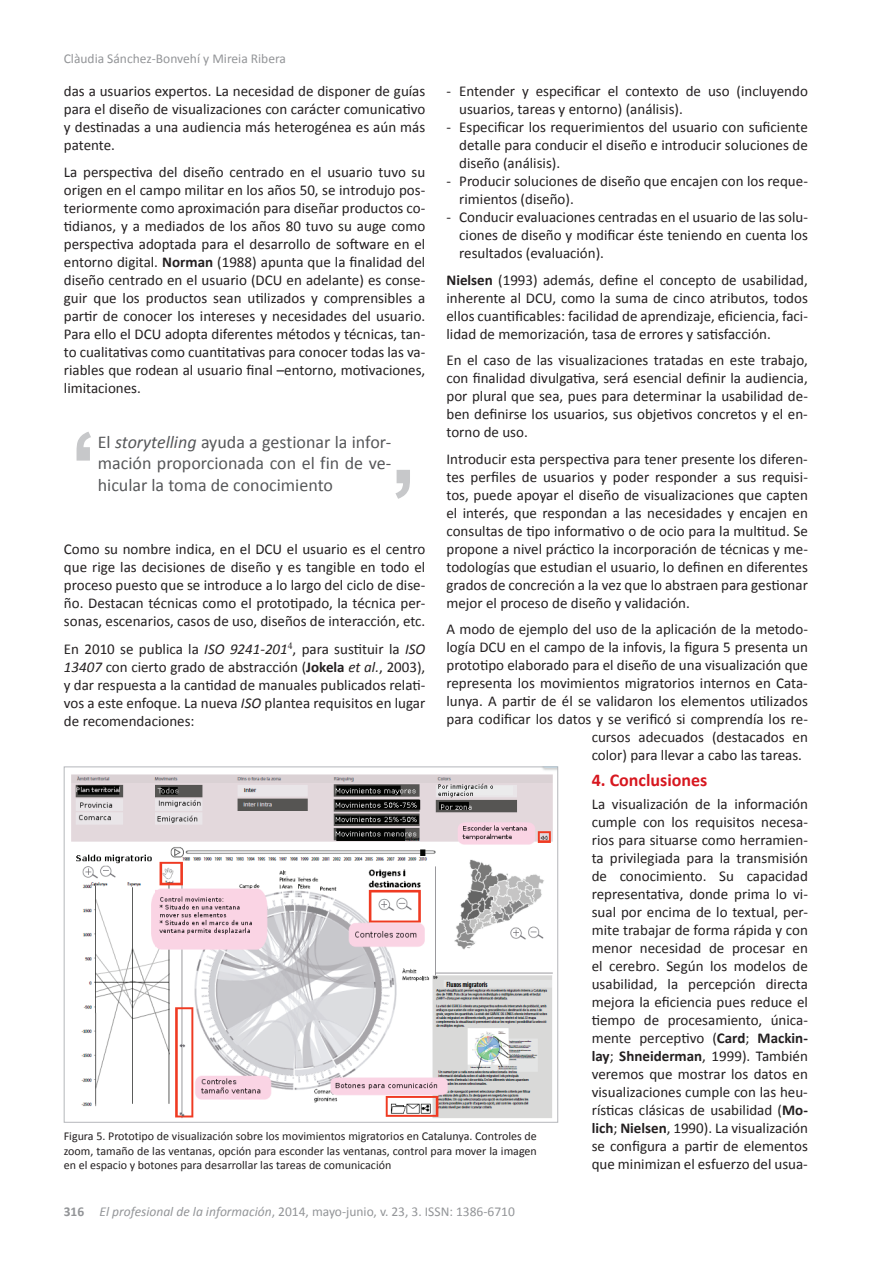
<style>
.page{position:relative;width:893px;height:1263px;background:#fff}
.page>*{position:absolute;margin:0;border:0;box-sizing:border-box;transform-origin:0 0}
.t1{font:18px/21.6px "Calibri";color:#57585a;text-align:justify}
.t2{font:700 18px "Calibri";color:#d7171f}
.t3{font:15px/18px "Calibri";color:#231f20;text-align:justify}
.t4{font:13.5px "Calibri";color:#939598}
.t5{font:12px/14.4px "Calibri";color:#231f20;text-align:justify}
.s1{font-weight:700}
.s2{font-style:italic}
</style>
<div class="page">
<svg style="left:395px;top:470px;width:15px;height:29px"></svg>
<svg style="left:77px;top:432px;width:14px;height:29px"></svg>
<img style="left:71px;top:768px;width:485px;height:350px">
<p class="t4" style="left:64px;top:50px;width:224px">Clàudia Sánchez-Bonvehí y Mireia Ribera</p>
<p class="t3" style="left:459px;top:82px;width:350px;text-indent:-13px">- Entender y especificar el contexto de uso (incluyendo usuarios, tareas y entorno) (análisis).</p>
<p class="t3" style="left:459px;top:118px;width:350px;text-indent:-13px">- Especificar los requerimientos del usuario con suficiente detalle para conducir el diseño e introducir soluciones de diseño (análisis).</p>
<p class="t3" style="left:459px;top:172px;width:350px;text-indent:-13px">- Producir soluciones de diseño que encajen con los reque&shy;rimientos (diseño).</p>
<p class="t3" style="left:459px;top:208px;width:350px;text-indent:-13px">- Conducir evaluaciones centradas en el usuario de las solu&shy;ciones de diseño y modificar éste teniendo en cuenta los resultados (evaluación).</p>
<p class="t3" style="left:446px;top:271px;width:363px"><span class="s1">Nielsen</span> (1993) además, define el concepto de usabilidad, inherente al DCU, como la suma de cinco atributos, todos ellos cuantificables: facilidad de aprendizaje, eficiencia, faci&shy;lidad de memorización, tasa de errores y satisfacción.</p>
<p class="t3" style="left:446px;top:351px;width:363px">En el caso de las visualizaciones tratadas en este trabajo, con finalidad divulgativa, será esencial definir la audiencia, por plural que sea, pues para determinar la usabilidad de&shy;ben definirse los usuarios, sus objetivos concretos y el en&shy;torno de uso.</p>
<p class="t3" style="left:446px;top:450px;width:363px">Introducir esta perspectiva para tener presente los diferen&shy;tes perfiles de usuarios y poder responder a sus requisi&shy;tos, puede apoyar el diseño de visualizaciones que capten el interés, que respondan a las necesidades y encajen en consultas de tipo informativo o de ocio para la multitud. Se propone a nivel práctico la incorporación de técnicas y me&shy;todologías que estudian el usuario, lo definen en diferentes grados de concreción a la vez que lo abstraen para gestionar mejor el proceso de diseño y validación.</p>
<p class="t3" style="left:446px;top:620px;width:363px">A modo de ejemplo del uso de la aplicación de la metodo-</p>
<p class="t3" style="left:446px;top:638px;width:363px">logía DCU en el campo de la infovis, la figura 5 presenta un</p>
<p class="t3" style="left:446px;top:656px;width:363px">prototipo elaborado para el diseño de una visualización que</p>
<p class="t3" style="left:446px;top:674px;width:363px">representa los movimientos migratorios internos en Cata-</p>
<p class="t3" style="left:446px;top:692px;width:363px">lunya. A partir de él se validaron los elementos utilizados</p>
<p class="t3" style="left:446px;top:710px;width:363px">para codificar los datos y se verificó si comprendía los re-</p>
<p class="t3" style="left:592px;top:728px;width:218px">cursos adecuados (destacados en</p>
<p class="t3" style="left:592px;top:746px;width:212px">color) para llevar a cabo las tareas.</p>
<p class="t2" style="left:592px;top:769px;width:117px">4. Conclusiones</p>
<p class="t3" style="left:592px;top:794px;width:218px">La visualización de la información cumple con los requisitos necesa&shy;rios para situarse como herramien&shy;ta privilegiada para la transmisión de conocimiento. Su capacidad representativa, donde prima lo vi&shy;sual por encima de lo textual, per&shy;mite trabajar de forma rápida y con menor necesidad de procesar en el cerebro. Según los modelos de usabilidad, la percepción directa mejora la eficiencia pues reduce el tiempo de procesamiento, única&shy;mente perceptivo (<span class="s1">Card</span>; <span class="s1">Mackin&shy;lay</span>; <span class="s1">Shneiderman</span>, 1999). También veremos que mostrar los datos en visualizaciones cumple con las heu&shy;rísticas clásicas de usabilidad (<span class="s1">Mo&shy;lich</span>; <span class="s1">Nielsen</span>, 1990). La visualización se configura a partir de elementos que minimizan el esfuerzo del usua-</p>
<p class="t3" style="left:64px;top:82px;width:363px">das a usuarios expertos. La necesidad de disponer de guías para el diseño de visualizaciones con carácter comunicativo y destinadas a una audiencia más heterogénea es aún más patente.</p>
<p class="t3" style="left:64px;top:163px;width:363px">La perspectiva del diseño centrado en el usuario tuvo su origen en el campo militar en los años 50, se introdujo pos&shy;teriormente como aproximación para diseñar productos co&shy;tidianos, y a mediados de los años 80 tuvo su auge como perspectiva adoptada para el desarrollo de software en el entorno digital. <span class="s1">Norman</span> (1988) apunta que la finalidad del diseño centrado en el usuario (DCU en adelante) es conse&shy;guir que los productos sean utilizados y comprensibles a partir de conocer los intereses y necesidades del usuario.<br>Para ello el DCU adopta diferentes métodos y técnicas, tan&shy;to cualitativas como cuantitativas para conocer todas las va&shy;riables que rodean al usuario final –entorno, motivaciones, limitaciones.</p>
<p class="t1" style="left:98px;top:431px;width:295px">El <span class="s2">storytelling</span> ayuda a gestionar la infor&shy;mación proporcionada con el fin de ve&shy;hicular la toma de conocimiento</p>
<p class="t3" style="left:64px;top:540px;width:363px">Como su nombre indica, en el DCU el usuario es el centro que rige las decisiones de diseño y es tangible en todo el proceso puesto que se introduce a lo largo del ciclo de dise&shy;ño. Destacan técnicas como el prototipado, la técnica per&shy;sonas, escenarios, casos de uso, diseños de interacción, etc.</p>
<p class="t3" style="left:64px;top:640px;width:363px">En 2010 se publica la <span class="s2">ISO 9241-201</span><sup>4</sup>, para sustituir la <span class="s2">ISO 13407</span> con cierto grado de abstracción (<span class="s1">Jokela</span> <span class="s2">et al.</span>, 2003), y dar respuesta a la cantidad de manuales publicados relati&shy;vos a este enfoque. La nueva <span class="s2">ISO</span> plantea requisitos en lugar de recomendaciones:</p>
<p class="t5" style="left:64px;top:1129px;width:475px">Figura 5. Prototipo de visualización sobre los movimientos migratorios en Catalunya. Controles de zoom, tamaño de las ventanas, opción para esconder las ventanas, control para mover la imagen en el espacio y botones para desarrollar las tareas de comunicación</p>
<p class="t4" style="left:64px;top:1203px;width:453px"><span class="s1">316</span> <span class="s2">El profesional de la información</span>, 2014, mayo-junio, v. 23, 3. ISSN: 1386-6710</p>
</div>
